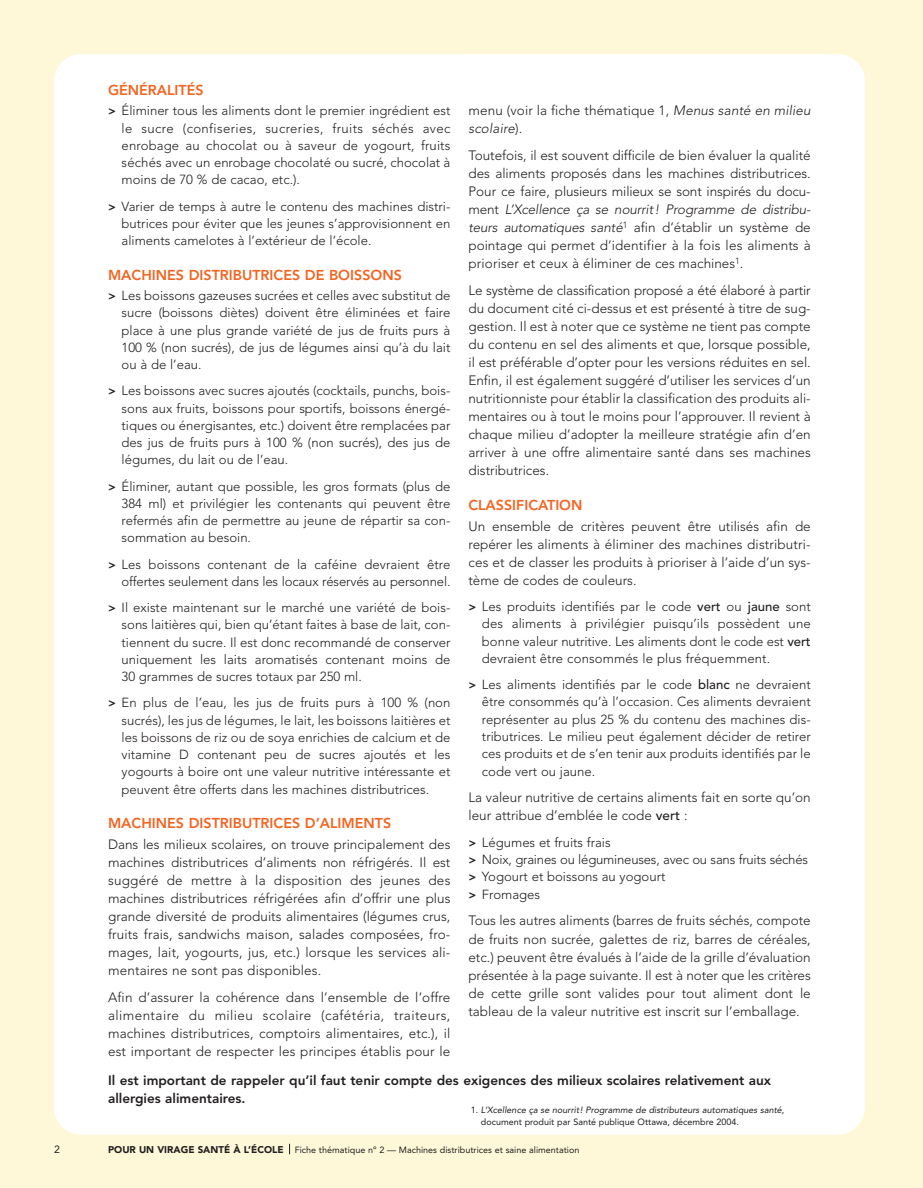
<style>
.page{position:relative;width:923px;height:1188px;background:#fff}
.page>*{position:absolute;margin:0;border:0;box-sizing:border-box;transform-origin:0 0}
.t1{font:800 14.25px "Avenir";color:#f36421}
.t2{font:300 13.5px/18px "Avenir";color:#231f20;text-align:justify}
.t3{font:800 13.5px/18px "Avenir";color:#231f20}
.t4{font:300 13.2px/17.2px "Avenir";color:#231f20;text-align:justify}
.t5{font:10.5px "Avenir";color:#231f20}
.t6{font:italic 9px/12px "Avenir";color:#231f20}
.t7{font:9px "Avenir";color:#231f20}
.s1{font-weight:800;font-size:12px}
.s2{font-style:italic}
.s3{font-weight:500}
.s4{font-style:normal}
.s5{font-weight:900;font-size:9.75px}
</style>
<div class="page">
<div style="left:0;top:0;width:922px;height:1187px;background:#fef8d9"></div>
<div style="left:54px;top:54px;width:810px;height:1080px;background:#fff;border-radius:27px"></div>
<p class="t1" style="left:108px;top:84px;width:97px">GÉNÉRALITÉS</p>
<p class="t4" style="left:121px;top:103px;width:330px;text-indent:-13px"><span class="s1">&gt;</span> Éliminer tous les aliments dont le premier ingrédient est le sucre (confiseries, sucreries, fruits séchés avec enrobage au chocolat ou à saveur de yogourt, fruits séchés avec un enrobage chocolaté ou sucré, chocolat à moins de 70 % de cacao, etc.).</p>
<p class="t4" style="left:122px;top:198px;width:330px;text-indent:-14px"><span class="s1">&gt;</span> Varier de temps à autre le contenu des machines distri&shy;butrices pour éviter que les jeunes s’approvisionnent en aliments camelotes à l’extérieur de l’école.</p>
<p class="t1" style="left:108px;top:269px;width:295px">MACHINES DISTRIBUTRICES DE BOISSONS</p>
<p class="t4" style="left:121px;top:288px;width:330px;text-indent:-13px"><span class="s1">&gt;</span> Les boissons gazeuses sucrées et celles avec substitut de sucre (boissons diètes) doivent être éliminées et faire place à une plus grande variété de jus de fruits purs à 100 % (non sucrés), de jus de légumes ainsi qu’à du lait ou à de l’eau.</p>
<p class="t4" style="left:121px;top:383px;width:330px;text-indent:-13px"><span class="s1">&gt;</span> Les boissons avec sucres ajoutés (cocktails, punchs, bois&shy;sons aux fruits, boissons pour sportifs, boissons énergé&shy;tiques ou énergisantes, etc.) doivent être remplacées par des jus de fruits purs à 100 % (non sucrés), des jus de légumes, du lait ou de l’eau.</p>
<p class="t4" style="left:121px;top:478px;width:330px;text-indent:-13px"><span class="s1">&gt;</span> Éliminer, autant que possible, les gros formats (plus de 384 ml) et privilégier les contenants qui peuvent être refermés afin de permettre au jeune de répartir sa con&shy;sommation au besoin.</p>
<p class="t4" style="left:108px;top:556px;width:344px;text-align:right"><span class="s1">&gt;</span> Les boissons contenant de la caféine devraient être offertes seulement dans les locaux réservés au personnel.</p>
<p class="t4" style="left:121px;top:600px;width:330px;text-indent:-13px"><span class="s1">&gt;</span> Il existe maintenant sur le marché une variété de bois&shy;sons laitières qui, bien qu’étant faites à base de lait, con&shy;tiennent du sucre. Il est donc recommandé de conserver uniquement les laits aromatisés contenant moins de 30 grammes de sucres totaux par 250 ml.</p>
<p class="t4" style="left:121px;top:695px;width:330px;text-indent:-13px"><span class="s1">&gt;</span> En plus de l’eau, les jus de fruits purs à 100 % (non sucrés), les jus de légumes, le lait, les boissons laitières et les boissons de riz ou de soya enrichies de calcium et de vitamine D contenant peu de sucres ajoutés et les yogourts à boire ont une valeur nutritive intéressante et peuvent être offerts dans les machines distributrices.</p>
<p class="t1" style="left:108px;top:817px;width:284px">MACHINES DISTRIBUTRICES D’ALIMENTS</p>
<p class="t2" style="left:108px;top:836px;width:344px">Dans les milieux scolaires, on trouve principalement des machines distributrices d’aliments non réfrigérés. Il est suggéré de mettre à la disposition des jeunes des machines distributrices réfrigérées afin d’offrir une plus grande diversité de produits alimentaires (légumes crus, fruits frais, sandwichs maison, salades composées, fro&shy;mages, lait, yogourts, jus, etc.) lorsque les services ali&shy;mentaires ne sont pas disponibles.</p>
<p class="t2" style="left:108px;top:989px;width:344px">Afin d’assurer la cohérence dans l’ensemble de l’offre alimentaire du milieu scolaire (cafétéria, traiteurs, machines distributrices, comptoirs alimentaires, etc.), il est important de respecter les principes établis pour le</p>
<p class="t2" style="left:468px;top:103px;width:344px">menu (voir la fiche thématique 1, <span class="s2">Menus santé en milieu scolaire</span>)<span class="s2">.</span></p>
<p class="t2" style="left:468px;top:148px;width:344px">Toutefois, il est souvent difficile de bien évaluer la qualité des aliments proposés dans les machines distributrices.<br>Pour ce faire, plusieurs milieux se sont inspirés du docu&shy;ment <span class="s2">L’Xcellence ça se nourrit! Programme de distribu&shy;teurs automatiques santé</span><sup>1</sup> afin d’établir un système de pointage qui permet d’identifier à la fois les aliments à prioriser et ceux à éliminer de ces machines<sup>1</sup>.</p>
<p class="t2" style="left:468px;top:283px;width:344px">Le système de classification proposé a été élaboré à partir du document cité ci-dessus et est présenté à titre de sug&shy;gestion. Il est à noter que ce système ne tient pas compte du contenu en sel des aliments et que, lorsque possible, il est préférable d’opter pour les versions réduites en sel.<br>Enfin, il est également suggéré d’utiliser les services d’un nutritionniste pour établir la classification des produits ali&shy;mentaires ou à tout le moins pour l’approuver. Il revient à chaque milieu d’adopter la meilleure stratégie afin d’en arriver à une offre alimentaire santé dans ses machines distributrices.</p>
<p class="t1" style="left:468px;top:499px;width:115px">CLASSIFICATION</p>
<p class="t2" style="left:468px;top:518px;width:344px">Un ensemble de critères peuvent être utilisés afin de repérer les aliments à éliminer des machines distributri&shy;ces et de classer les produits à prioriser à l’aide d’un sys&shy;tème de codes de couleurs.</p>
<p class="t4" style="left:481px;top:599px;width:330px;text-indent:-13px"><span class="s1">&gt;</span> Les produits identifiés par le code <span class="s3">vert</span> ou <span class="s3">jaune</span> sont des aliments à privilégier puisqu’ils possèdent une bonne valeur nutritive. Les aliments dont le code est <span class="s3">vert </span>devraient être consommés le plus fréquemment.</p>
<p class="t4" style="left:481px;top:677px;width:330px;text-indent:-13px"><span class="s1">&gt;</span> Les aliments identifiés par le code <span class="s3">blanc</span> ne devraient être consommés qu’à l’occasion. Ces aliments devraient représenter au plus 25 % du contenu des machines dis&shy;tributrices. Le milieu peut également décider de retirer ces produits et de s’en tenir aux produits identifiés par le code vert ou jaune.</p>
<p class="t2" style="left:468px;top:789px;width:344px">La valeur nutritive de certains aliments fait en sorte qu’on leur attribue d’emblée le code <span class="s3">vert</span> :</p>
<p class="t4" style="left:468px;top:834px;width:341px;text-align:left"><span class="s1">&gt;</span> Légumes et fruits frais<br><span class="s1">&gt;</span> Noix, graines ou légumineuses, avec ou sans fruits séchés <span class="s1">&gt;</span> Yogourt et boissons au yogourt<br><span class="s1">&gt;</span> Fromages</p>
<p class="t2" style="left:468px;top:912px;width:344px">Tous les autres aliments (barres de fruits séchés, compote de fruits non sucrée, galettes de riz, barres de céréales, etc.) peuvent être évalués à l’aide de la grille d’évaluation présentée à la page suivante. Il est à noter que les critères de cette grille sont valides pour tout aliment dont le tableau de la valeur nutritive est inscrit sur l’emballage.</p>
<p class="t3" style="left:108px;top:1072px;width:664px">Il est important de rappeler qu’il faut tenir compte des exigences des milieux scolaires relativement aux allergies alimentaires.</p>
<p class="t6" style="left:480px;top:1104px;width:305px;text-indent:-10px"><span class="s4">1.</span> L’Xcellence ça se nourrit! Programme de distributeurs automatiques santé<span class="s4">, document produit par Santé publique Ottawa, décembre 2004.</span></p>
<p class="t5" style="left:54px;top:1144px;width:7px">2</p>
<p class="t7" style="left:108px;top:1145px;width:472px"><span class="s5">POUR UN VIRAGE SANTÉ À L’ÉCOLE</span> Fiche thématique nº 2 — Machines distributrices et saine alimentation</p>
</div>
